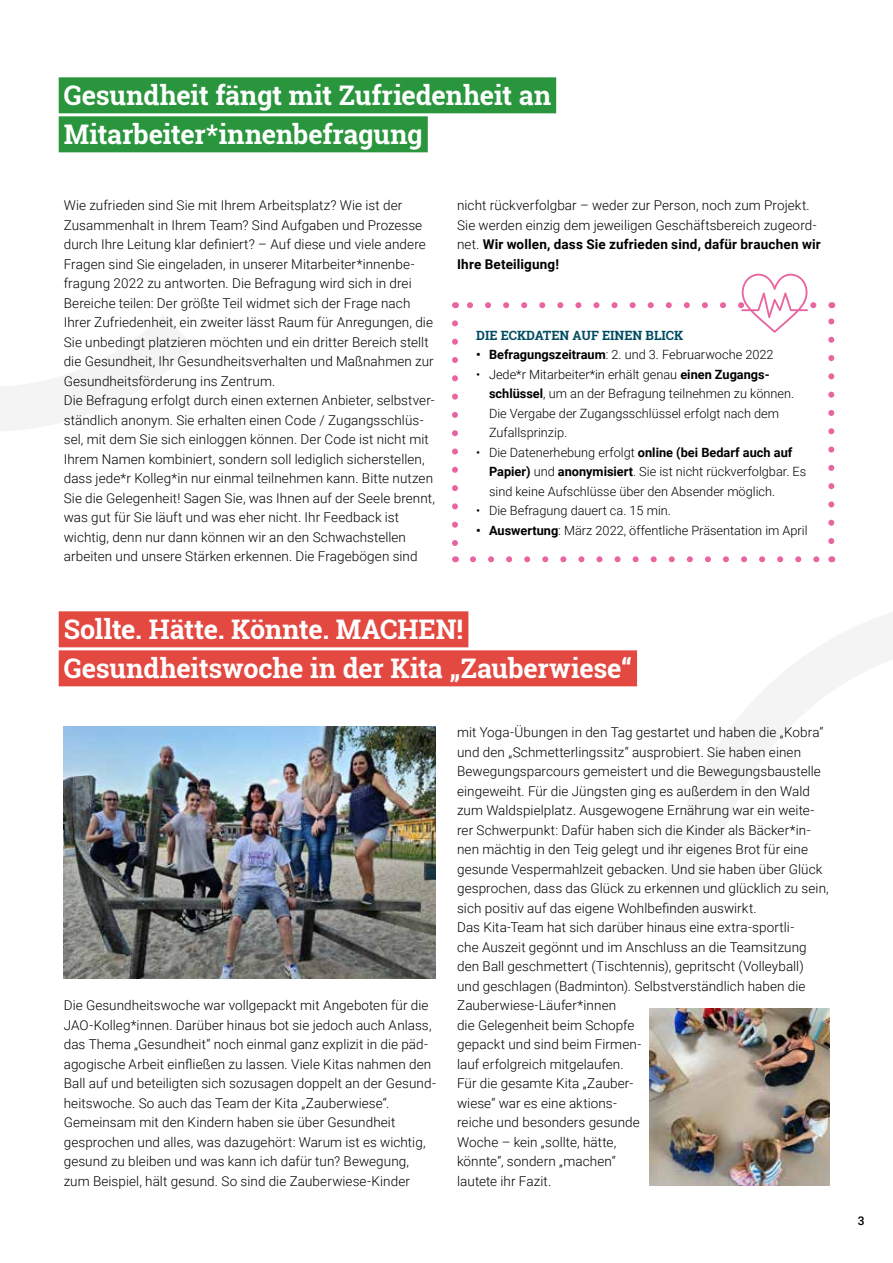
<style>
.page{position:relative;width:893px;height:1263px;background:#fff}
.page>*{position:absolute;margin:0;border:0;box-sizing:border-box;transform-origin:0 0}
.t1{font:700 27px/39px "Roboto Slab";letter-spacing:-.01em;color:#fff}
.t2{font:300 13.5px/19.5px "Roboto";letter-spacing:.005em;color:#000}
.t3{font:300 12.75px/19.5px "Roboto";color:#000}
.t4{font:700 12.75px "Roboto Slab";color:#004b62}
.t5{font:500 12px "Roboto";color:#000}
.s1{font-weight:700}
</style>
<div class="page">
<img style="left:64px;top:726px;width:372px;height:253px">
<img style="left:650px;top:1008px;width:179px;height:177px">
<svg style="left:0;top:315px;width:194px;height:116px"></svg>
<svg style="left:663px;top:612px;width:230px;height:316px"></svg>
<svg style="left:452px;top:323px;width:6px;height:223px"></svg>
<svg style="left:473px;top:556px;width:347px;height:6px"></svg>
<svg style="left:828px;top:318px;width:6px;height:223px"></svg>
<div style="left:59px;top:77px;width:497px;height:36px;background:#29953c"></div>
<div style="left:59px;top:116px;width:369px;height:36px;background:#29953c"></div>
<div style="left:59px;top:611px;width:409px;height:36px;background:#e34841"></div>
<div style="left:59px;top:650px;width:578px;height:36px;background:#e34841"></div>
<svg style="left:467px;top:274px;width:346px;height:59px"></svg>
<h1 class="t1" style="left:64px;top:75px;width:489px">Gesundheit fängt mit Zufriedenheit an<br>Mitarbeiter*innenbefragung</h1>
<p class="t2" style="left:64px;top:195px;width:373px">Wie zufrieden sind Sie mit Ihrem Arbeitsplatz? Wie ist der Zusammenhalt in Ihrem Team? Sind Aufgaben und Prozesse durch Ihre Leitung klar definiert? – Auf diese und viele andere Fragen sind Sie eingeladen, in unserer Mitarbeiter*innenbe&shy;fragung 2022 zu antworten. Die Befragung wird sich in drei Bereiche teilen: Der größte Teil widmet sich der Frage nach Ihrer Zufriedenheit, ein zweiter lässt Raum für Anregungen, die Sie unbedingt platzieren möchten und ein dritter Bereich stellt die Gesundheit, Ihr Gesundheitsverhalten und Maßnahmen zur Gesundheitsförderung ins Zentrum.<br>Die Befragung erfolgt durch einen externen Anbieter, selbstver&shy;ständlich anonym. Sie erhalten einen Code / Zugangsschlüs&shy;sel, mit dem Sie sich einloggen können. Der Code ist nicht mit Ihrem Namen kombiniert, sondern soll lediglich sicherstellen, dass jede*r Kolleg*in nur einmal teilnehmen kann. Bitte nutzen Sie die Gelegenheit! Sagen Sie, was Ihnen auf der Seele brennt, was gut für Sie läuft und was eher nicht. Ihr Feedback ist wichtig, denn nur dann können wir an den Schwachstellen arbeiten und unsere Stärken erkennen. Die Fragebögen sind</p>
<p class="t2" style="left:457px;top:195px;width:365px">nicht rückverfolgbar – weder zur Person, noch zum Projekt.<br>Sie werden einzig dem jeweiligen Geschäftsbereich zugeord&shy;net. <span class="s1">Wir wollen, dass Sie zufrieden sind, dafür brauchen wir Ihre Beteiligung!</span></p>
<p class="t4" style="left:476px;top:326px;width:209px">DIE ECKDATEN AUF EINEN BLICK</p>
<p class="t3" style="left:476px;top:345px;width:299px"><span class="s1">• Befragungszeitraum</span>: 2. und 3. Februarwoche 2022</p>
<p class="t3" style="left:489px;top:364px;width:307px;text-indent:-13px">• Jede*r Mitarbeiter*in erhält genau <span class="s1">einen Zugangs&shy;schlüssel</span>, um an der Befragung teilnehmen zu können.<br>Die Vergabe der Zugangsschlüssel erfolgt nach dem Zufallsprinzip.</p>
<p class="t3" style="left:489px;top:442px;width:319px;text-indent:-13px">• Die Datenerhebung erfolgt <span class="s1">online (bei Bedarf auch auf<br>Papier)</span> und <span class="s1">anonymisiert</span>. Sie ist nicht rückverfolgbar. Es sind keine Aufschlüsse über den Absender möglich.</p>
<p class="t3" style="left:476px;top:500px;width:196px">• Die Befragung dauert ca. 15 min.</p>
<p class="t3" style="left:476px;top:520px;width:333px"><span class="s1">• Auswertung</span>: März 2022, öffentliche Präsentation im April</p>
<h1 class="t1" style="left:64px;top:609px;width:570px">Sollte. Hätte. Könnte. MACHEN!<br>Gesundheitswoche in der Kita „Zauberwiese“</h1>
<p class="t2" style="left:64px;top:995px;width:374px">Die Gesundheitswoche war vollgepackt mit Angeboten für die JAO-Kolleg*innen. Darüber hinaus bot sie jedoch auch Anlass, das Thema „Gesundheit“ noch einmal ganz explizit in die päd&shy;agogische Arbeit einfließen zu lassen. Viele Kitas nahmen den Ball auf und beteiligten sich sozusagen doppelt an der Gesund&shy;heitswoche. So auch das Team der Kita „Zauberwiese“.<br>Gemeinsam mit den Kindern haben sie über Gesundheit gesprochen und alles, was dazugehört: Warum ist es wichtig, gesund zu bleiben und was kann ich dafür tun? Bewegung, zum Beispiel, hält gesund. So sind die Zauberwiese-Kinder</p>
<p class="t2" style="left:457px;top:722px;width:373px">mit Yoga-Übungen in den Tag gestartet und haben die „Kobra“ und den „Schmetterlingssitz“ ausprobiert. Sie haben einen Bewegungsparcours gemeistert und die Bewegungsbaustelle eingeweiht. Für die Jüngsten ging es außerdem in den Wald zum Waldspielplatz. Ausgewogene Ernährung war ein weite&shy;rer Schwerpunkt: Dafür haben sich die Kinder als Bäcker*in&shy;nen mächtig in den Teig gelegt und ihr eigenes Brot für eine gesunde Vespermahlzeit gebacken. Und sie haben über Glück gesprochen, dass das Glück zu erkennen und glücklich zu sein, sich positiv auf das eigene Wohlbefinden auswirkt.<br>Das Kita-Team hat sich darüber hinaus eine extra-sportli-<br>che Auszeit gegönnt und im Anschluss an die Teamsitzung den Ball geschmettert (Tischtennis), gepritscht (Volleyball) und geschlagen (Badminton). Selbstverständlich haben die Zauberwiese-Läufer*innen<br>die Gelegenheit beim Schopfe<br>gepackt und sind beim Firmen-<br>lauf erfolgreich mitgelaufen.<br>Für die gesamte Kita „Zauber-<br>wiese“ war es eine aktions-<br>reiche und besonders gesunde<br>Woche – kein „sollte, hätte,<br>könnte“, sondern „machen“<br>lautete ihr Fazit.</p>
<p class="t5" style="left:858px;top:1212px;width:8px">3</p>
</div>
